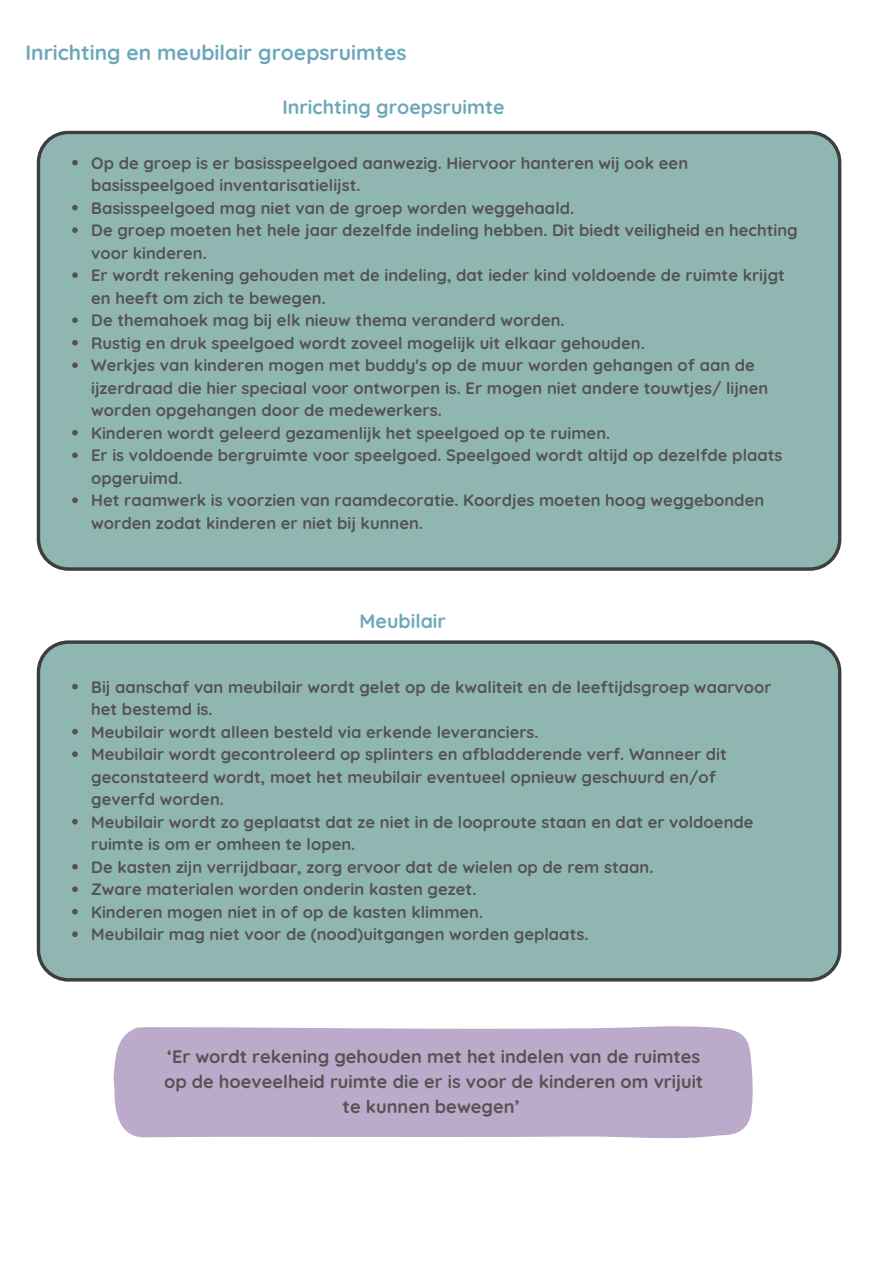
<style>
.page{position:relative;width:894px;height:1264px;background:#fff}
.page>*{position:absolute;margin:0;border:0;box-sizing:border-box;transform-origin:0 0}
.t1{font:700 21px "Quicksand";color:#6ba8ba}
.t2{font:700 19.5px "Quicksand";color:#6ba8ba}
.t3{font:700 18.15px/25px "Quicksand";color:#545352;text-align:center}
.t4{font:700 16.5px/22.5px "Quicksand";color:#545352}
</style>
<div class="page">
<div style="left:37px;top:131px;width:804px;height:439px;background:#90b6b2"></div>
<svg style="left:72px;top:160px;width:6px;height:5px"></svg>
<svg style="left:72px;top:205px;width:6px;height:5px"></svg>
<svg style="left:72px;top:227px;width:6px;height:6px"></svg>
<svg style="left:72px;top:272px;width:6px;height:6px"></svg>
<svg style="left:72px;top:317px;width:6px;height:6px"></svg>
<svg style="left:72px;top:340px;width:6px;height:5px"></svg>
<svg style="left:72px;top:362px;width:6px;height:6px"></svg>
<svg style="left:72px;top:430px;width:6px;height:5px"></svg>
<svg style="left:72px;top:452px;width:6px;height:6px"></svg>
<svg style="left:72px;top:497px;width:6px;height:6px"></svg>
<div style="left:37px;top:640px;width:804px;height:341px;background:#90b6b2"></div>
<svg style="left:72px;top:683px;width:6px;height:6px"></svg>
<svg style="left:72px;top:728px;width:6px;height:6px"></svg>
<svg style="left:72px;top:751px;width:6px;height:6px"></svg>
<svg style="left:72px;top:818px;width:6px;height:6px"></svg>
<svg style="left:72px;top:863px;width:6px;height:6px"></svg>
<svg style="left:72px;top:886px;width:6px;height:6px"></svg>
<svg style="left:72px;top:908px;width:6px;height:6px"></svg>
<svg style="left:72px;top:931px;width:6px;height:6px"></svg>
<div style="left:113px;top:1026px;width:640px;height:113px;background:#bbaac9"></div>
<h1 class="t1" style="left:25px;top:39px;width:382px">Inrichting en meubilair groepsruimtes</h1>
<h1 class="t2" style="left:282px;top:94px;width:223px">Inrichting groepsruimte</h1>
<p class="t4" style="left:91px;top:151px;width:598px">Op de groep is er basisspeelgoed aanwezig. Hiervoor hanteren wij ook een basisspeelgoed inventarisatielijst.</p>
<p class="t4" style="left:91px;top:196px;width:484px">Basisspeelgoed mag niet van de groep worden weggehaald.</p>
<p class="t4" style="left:91px;top:219px;width:708px">De groep moeten het hele jaar dezelfde indeling hebben. Dit biedt veiligheid en hechting voor kinderen.</p>
<p class="t4" style="left:91px;top:264px;width:695px">Er wordt rekening gehouden met de indeling, dat ieder kind voldoende de ruimte krijgt en heeft om zich te bewegen.</p>
<p class="t4" style="left:91px;top:309px;width:475px">De themahoek mag bij elk nieuw thema veranderd worden.</p>
<p class="t4" style="left:91px;top:331px;width:555px">Rustig en druk speelgoed wordt zoveel mogelijk uit elkaar gehouden.</p>
<p class="t4" style="left:91px;top:354px;width:678px">Werkjes van kinderen mogen met buddy's op de muur worden gehangen of aan de ijzerdraad die hier speciaal voor ontworpen is. Er mogen niet andere touwtjes/ lijnen worden opgehangen door de medewerkers.</p>
<p class="t4" style="left:91px;top:421px;width:520px">Kinderen wordt geleerd gezamenlijk het speelgoed op te ruimen.</p>
<p class="t4" style="left:91px;top:444px;width:692px">Er is voldoende bergruimte voor speelgoed. Speelgoed wordt altijd op dezelfde plaats opgeruimd.</p>
<p class="t4" style="left:91px;top:489px;width:674px">Het raamwerk is voorzien van raamdecoratie. Koordjes moeten hoog weggebonden worden zodat kinderen er niet bij kunnen.</p>
<h1 class="t2" style="left:359px;top:608px;width:88px">Meubilair</h1>
<p class="t4" style="left:91px;top:675px;width:681px">Bij aanschaf van meubilair wordt gelet op de kwaliteit en de leeftijdsgroep waarvoor het bestemd is.</p>
<p class="t4" style="left:91px;top:720px;width:449px">Meubilair wordt alleen besteld via erkende leveranciers.</p>
<p class="t4" style="left:91px;top:743px;width:637px">Meubilair wordt gecontroleerd op splinters en afbladderende verf. Wanneer dit geconstateerd wordt, moet het meubilair eventueel opnieuw geschuurd en/of geverfd worden.</p>
<p class="t4" style="left:91px;top:810px;width:663px">Meubilair wordt zo geplaatst dat ze niet in de looproute staan en dat er voldoende ruimte is om er omheen te lopen.</p>
<p class="t4" style="left:91px;top:855px;width:563px">De kasten zijn verrijdbaar, zorg ervoor dat de wielen op de rem staan.</p>
<p class="t4" style="left:91px;top:878px;width:386px">Zware materialen worden onderin kasten gezet.</p>
<p class="t4" style="left:91px;top:900px;width:393px">Kinderen mogen niet in of op de kasten klimmen.</p>
<p class="t4" style="left:91px;top:923px;width:498px">Meubilair mag niet voor de (nood)uitgangen worden geplaats.</p>
<p class="t3" style="left:164px;top:1043px;width:540px">‘Er wordt rekening gehouden met het indelen van de ruimtes op de hoeveelheid ruimte die er is voor de kinderen om vrijuit te kunnen bewegen’</p>
</div>
